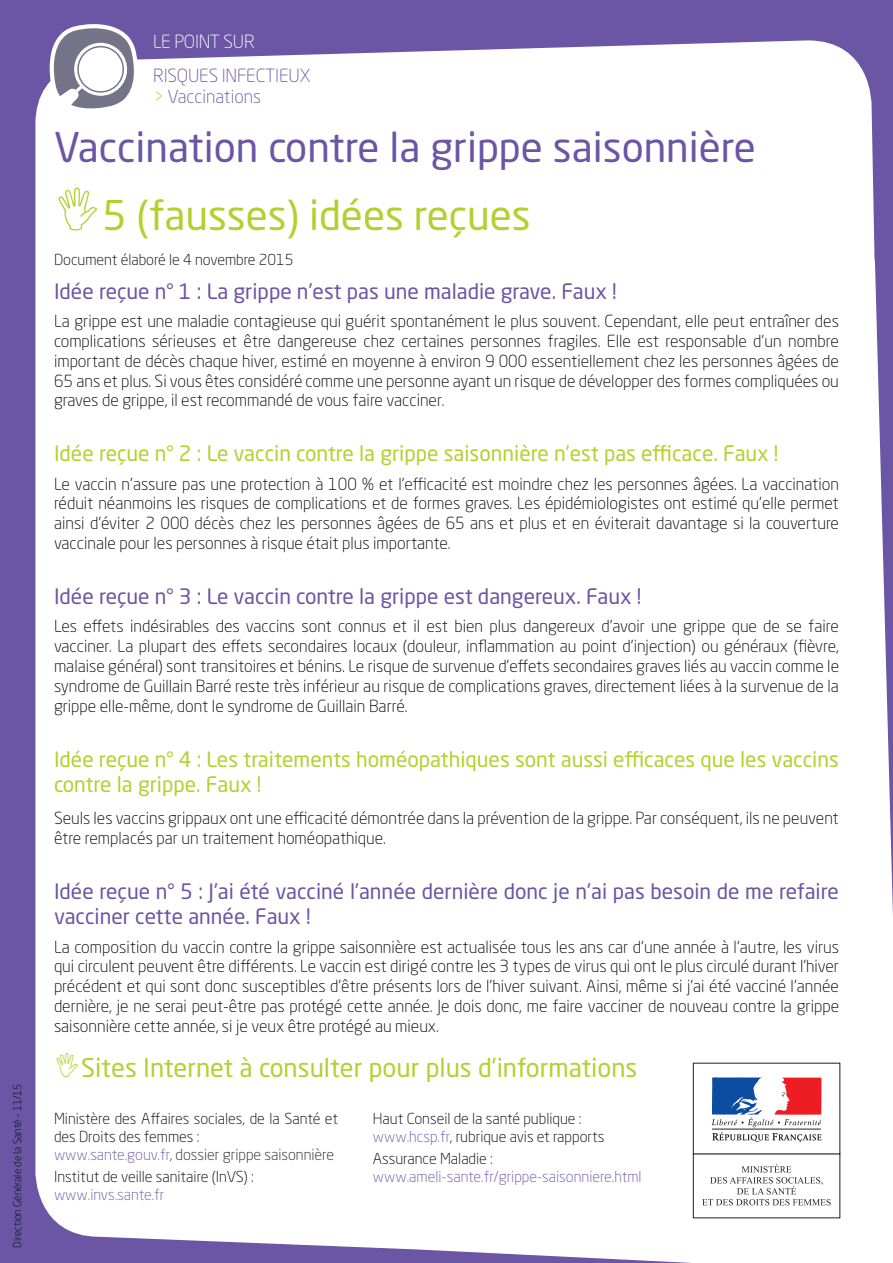
<style>
.page{position:relative;width:893px;height:1263px;background:#6a56a4}
.page>*{position:absolute;margin:0;border:0;box-sizing:border-box;transform-origin:0 0}
.t1{font:40.5px "Neo Sans Std";color:#6a56a4}
.t2{font:40.5px "Neo Sans Std";color:#b6cf2f}
.t3{font:25.5px "Neo Sans Std";color:#b6cf2f}
.t4{font:21px/25.2px "Neo Sans Std";color:#6a56a4}
.t5{font:21px/25.2px "Neo Sans Std";color:#b6cf2f}
.t6{font:300 18px/21px "Neo Sans Std";letter-spacing:-.01em;color:#6a56a4}
.t7{font:300 18px "Neo Sans Std";letter-spacing:-.01em;color:#fff}
.t8{font:300 16.5px/19.8px "Neo Sans Std";color:#000;text-align:justify}
.t9{font:300 15px/18px "Neo Sans Std";color:#000}
.t10{font:300 15px "Neo Sans Std";color:#6a56a4}
.t11{font:300 10.5px "Neo Sans Std";color:#000}
.s1{color:#b6cf2f}
.s2{color:#6a56a4}
.s3{color:#231f20}
</style>
<div class="page">
<div style="left:35px;top:116px;width:858px;height:937px;background:#fff"></div>
<svg style="left:36px;top:24px;width:836px;height:92px"></svg>
<div style="left:59px;top:187px;width:39px;height:43px;background:#fff"></div>
<svg style="left:35px;top:1053px;width:858px;height:210px;background:#f1eef4"></svg>
<p class="t11" style="left:11px;top:1248px;width:166px;rotate:-90deg">Direction Générale de la Santé - 11/15</p>
<p class="t7" style="left:153px;top:30px;width:103px">le point sur</p>
<p class="t6" style="left:153px;top:65px;width:159px">risques infectieux <span class="s1">&gt;</span> Vaccinations</p>
<h1 class="t1" style="left:54px;top:123px;width:703px">Vaccination contre la grippe saisonnière</h1>
<h1 class="t2" style="left:102px;top:190px;width:430px">5 (fausses) idées reçues</h1>
<p class="t9" style="left:54px;top:251px;width:241px">Document élaboré le 4 novembre 2015</p>
<p class="t4" style="left:54px;top:278px;width:564px">Idée reçue n° 1 : La grippe n’est pas une maladie grave. Faux !</p>
<p class="t8" style="left:54px;top:311px;width:786px">La grippe est une maladie contagieuse qui guérit spontanément le plus souvent. Cependant, elle peut entraîner des complications sérieuses et être dangereuse chez certaines personnes fragiles. Elle est responsable d’un nombre important de décès chaque hiver, estimé en moyenne à environ 9 000 essentiellement chez les personnes âgées de 65 ans et plus. Si vous êtes considéré comme une personne ayant un risque de développer des formes compliquées ou graves de grippe, il est recommandé de vous faire vacciner.</p>
<p class="t5" style="left:54px;top:441px;width:726px">Idée reçue n° 2 : Le vaccin contre la grippe saisonnière n’est pas efficace. Faux !</p>
<p class="t8" style="left:54px;top:474px;width:787px">Le vaccin n’assure pas une protection à 100 % et l’efficacité est moindre chez les personnes âgées. La vaccination réduit néanmoins les risques de complications et de formes graves. Les épidémiologistes ont estimé qu’elle permet ainsi d’éviter 2 000 décès chez les personnes âgées de 65 ans et plus et en éviterait davantage si la couverture vaccinale pour les personnes à risque était plus importante.</p>
<p class="t4" style="left:54px;top:583px;width:589px">Idée reçue n° 3 : Le vaccin contre la grippe est dangereux. Faux !</p>
<p class="t8" style="left:54px;top:616px;width:787px">Les effets indésirables des vaccins sont connus et il est bien plus dangereux d’avoir une grippe que de se faire vacciner. La plupart des effets secondaires locaux (douleur, inflammation au point d’injection) ou généraux (fièvre, malaise général) sont transitoires et bénins. Le risque de survenue d’effets secondaires graves liés au vaccin comme le syndrome de Guillain Barré reste très inférieur au risque de complications graves, directement liées à la survenue de la grippe elle-même, dont le syndrome de Guillain Barré.</p>
<p class="t5" style="left:54px;top:746px;width:786px">Idée reçue n° 4 : Les traitements homéopathiques sont aussi efficaces que les vaccins contre la grippe. Faux !</p>
<p class="t8" style="left:54px;top:808px;width:786px">Seuls les vaccins grippaux ont une efficacité démontrée dans la prévention de la grippe. Par conséquent, ils ne peuvent être remplacés par un traitement homéopathique.</p>
<p class="t4" style="left:54px;top:878px;width:786px">Idée reçue n° 5 : J’ai été vacciné l’année dernière donc je n’ai pas besoin de me refaire vacciner cette année. Faux !</p>
<p class="t8" style="left:54px;top:936px;width:787px">La composition du vaccin contre la grippe saisonnière est actualisée tous les ans car d’une année à l’autre, les virus qui circulent peuvent être différents. Le vaccin est dirigé contre les 3 types de virus qui ont le plus circulé durant l’hiver précédent et qui sont donc susceptibles d’être présents lors de l’hiver suivant. Ainsi, même si j’ai été vacciné l’année dernière, je ne serai peut-être pas protégé cette année. Je dois donc, me faire vacciner de nouveau contre la grippe saisonnière cette année, si je veux être protégé au mieux.</p>
<h2 class="t3" style="left:81px;top:1052px;width:558px">Sites Internet à consulter pour plus d’informations</h2>
<p class="t9" style="left:373px;top:1109px;width:233px">Haut Conseil de la santé publique : <span class="s2">www.hcsp.fr</span>, rubrique avis et rapports</p>
<p class="t9" style="left:373px;top:1150px;width:121px">Assurance Maladie :</p>
<p class="t10" style="left:373px;top:1168px;width:270px">www.ameli-sante.fr/grippe-saisonniere.html</p>
<p class="t9" style="left:54px;top:1109px;width:286px">Ministère des Affaires sociales, de la Santé et des Droits des femmes :<br><span class="s2">www.sante.gouv.fr</span><span class="s3">, dossier grippe saisonnière</span></p>
<p class="t9" style="left:54px;top:1168px;width:201px">Institut de veille sanitaire (InVS) :</p>
<p class="t10" style="left:54px;top:1186px;width:112px">www.invs.sante.fr</p>
</div>
